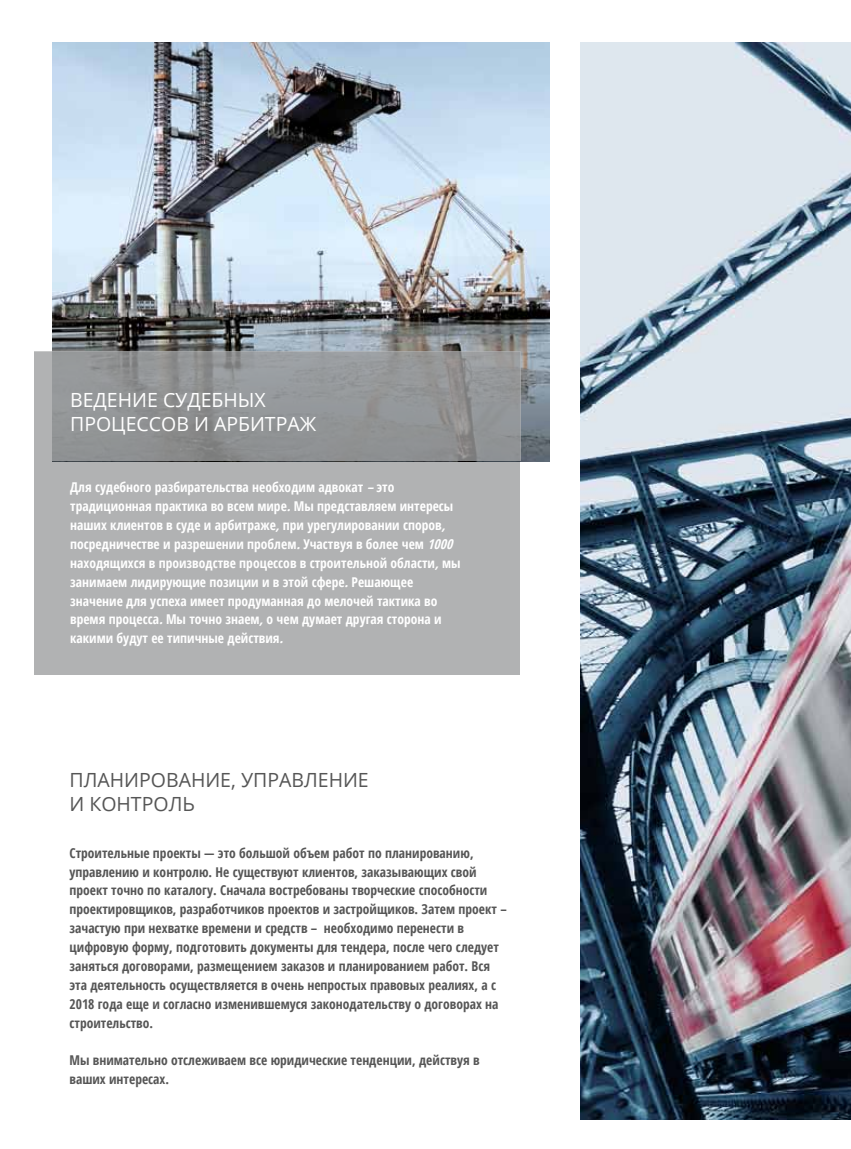
<style>
.page{position:relative;width:851px;height:1149px;background:#fff}
.page>*{position:absolute;margin:0;border:0;box-sizing:border-box;transform-origin:0 0}
.t1{font:19.5px/23.4px "Open Sans";color:#fff}
.t2{font:19.5px/23.4px "Open Sans";color:#565656}
.t3{font:700 condensed 13.5px/18.9px "Open Sans";color:#565656}
.t4{font:700 condensed 13.5px/18.9px "Open Sans";color:#fff}
.s1{font-style:italic}
</style>
<div class="page">
<img style="left:580px;top:43px;width:270px;height:1075px">
<img style="left:52px;top:43px;width:497px;height:418px">
<div style="left:34px;top:352px;width:485px;height:322px;background:#b1b2b3"></div>
<svg style="left:34px;top:351px;width:486px;height:110px;background:#929596"></svg>
<h1 class="t1" style="left:70px;top:388px;width:248px">ВЕДЕНИЕ СУДЕБНЫХ<br>ПРОЦЕССОВ И АРБИТРАЖ</h1>
<p class="t4" style="left:70px;top:477px;width:392px">Для судебного разбирательства необходим адвокат <span class="s1">–</span>это традиционная практика во всем мире<span class="s1">.</span>Мы представляем интересы наших клиентов в суде и арбитраже<span class="s1">,</span>при урегулировании споров<span class="s1">, </span>посредничестве и разрешении проблем<span class="s1">.</span>Участвуя в более чем <span class="s1">1000 </span>находящихся в производстве процессов в строительной области<span class="s1">,</span>мы занимаем лидирующие позиции и в этой сфере<span class="s1">.</span>Решающее значение для успеха имеет продуманная до мелочей тактика во время процесса<span class="s1">.</span>Мы точно знаем<span class="s1">,</span>о чем думает другая сторона и какими будут ее типичные действия<span class="s1">.</span></p>
<h1 class="t2" style="left:69px;top:767px;width:301px">ПЛАНИРОВАНИЕ, УПРАВЛЕНИЕ<br>И КОНТРОЛЬ</h1>
<p class="t3" style="left:69px;top:842px;width:438px">Строительные проекты — это большой объем работ по планированию, управлению и контролю. Не существуют клиентов, заказывающих свой проект точно по каталогу. Сначала востребованы творческие способности проектировщиков, разработчиков проектов и застройщиков. Затем проект – зачастую при нехватке времени и средств – необходимо перенести в цифровую форму, подготовить документы для тендера, после чего следует заняться договорами, размещением заказов и планированием работ. Вся эта деятельность осуществляется в очень непростых правовых реалиях, а с 2018 года еще и согласно изменившемуся законодательству о договорах на строительство.</p>
<p class="t3" style="left:69px;top:1050px;width:411px">Мы внимательно отслеживаем все юридические тенденции, действуя в ваших интересах.</p>
</div>
